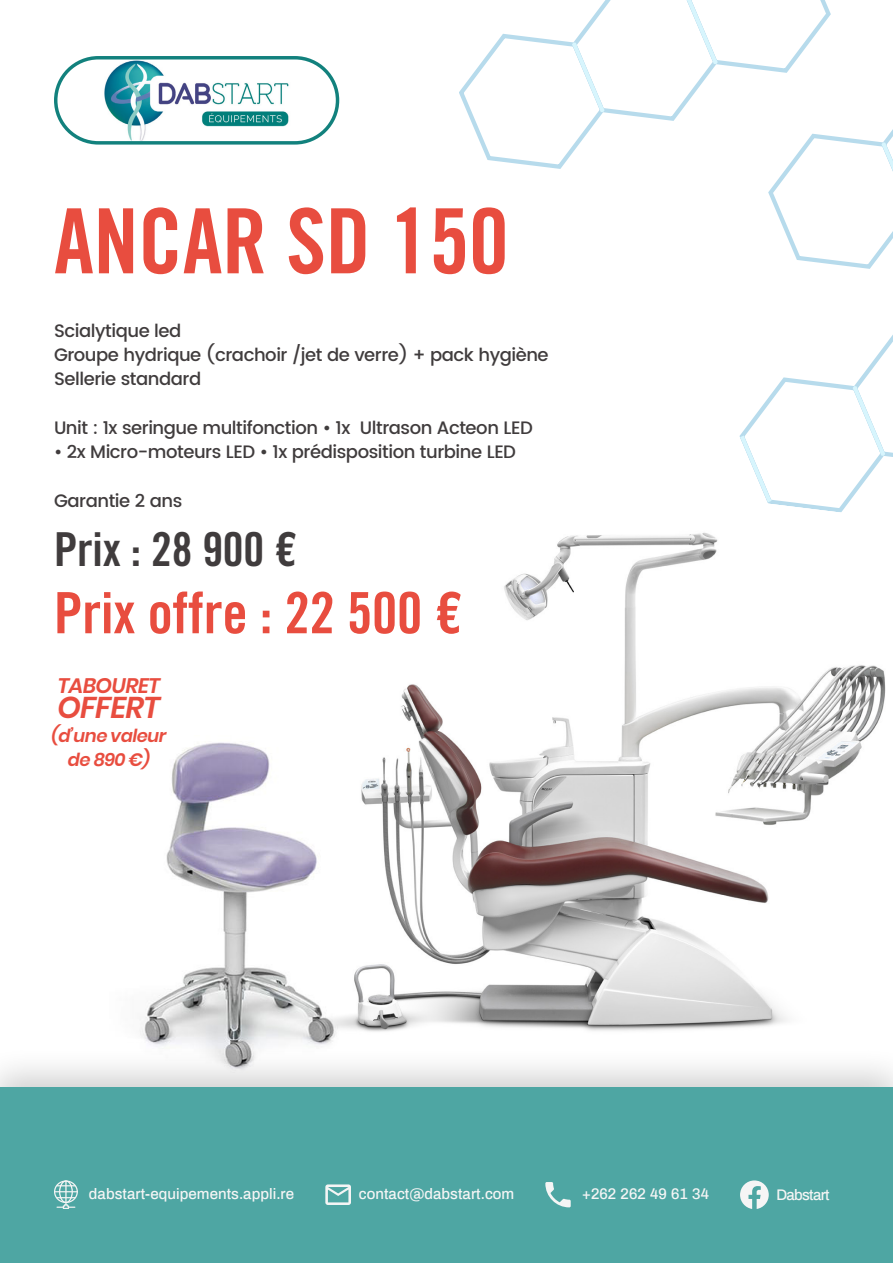
<style>
.page{position:relative;width:893px;height:1263px;background:#fff}
.page>*{position:absolute;margin:0;border:0;box-sizing:border-box;transform-origin:0 0}
.titre_-_Dabstart_equ{font:90px "Trade Gothic LT Std Bd Cn 20";letter-spacing:-.005em;color:#e84d3f}
.titre_-_Dabstart_equ-2{font:57px "Trade Gothic LT Std Bd Cn 20";letter-spacing:-.005em;color:#e84d3f}
.titre_-_Dabstart_equ-3{font:46.8px "Trade Gothic LT Std Bd Cn 20";letter-spacing:-.005em;color:#403c3d}
.body_text_Equipement{font:italic 600 30px "Poppins";letter-spacing:-.025em;color:#e84d3f}
.body_text_Equipement-2{font:italic 600 21px "Poppins";letter-spacing:-.025em;color:#e84d3f}
.body_text_Equipement-3{font:500 18px "Poppins";letter-spacing:-.025em;color:#403c3d}
.body_text_Equipement-4{font:italic 600 18px "Poppins";letter-spacing:-.025em;color:#e84d3f}
.CONTACTS{font:500 15px "Archivo";letter-spacing:.005em;color:#f5f5f5}
.CONTACTS-2{font:500 15px "Archivo";letter-spacing:-.045em;color:#f5f5f5}
</style>
<div class="page">
<img style="left:401px;top:532px;width:485px;height:499px">
<svg style="left:459px;top:0;width:434px;height:269px"></svg>
<svg style="left:739px;top:335px;width:154px;height:177px"></svg>
<img style="left:140px;top:711px;width:274px;height:334px">
<div style="left:0;top:1045px;width:893px;height:218px;background:#000;opacity:.19"></div>
<div style="left:0;top:1087px;width:893px;height:176px;background:#4ea6a3"></div>
<svg style="left:325px;top:1184px;width:26px;height:21px"></svg>
<svg style="left:545px;top:1182px;width:26px;height:25px"></svg>
<svg style="left:54px;top:1180px;width:24px;height:29px"></svg>
<svg style="left:740px;top:1180px;width:29px;height:29px"></svg>
<img style="left:104px;top:60px;width:185px;height:81px">
<div style="left:54px;top:56px;width:285px;height:89px;border:3px solid #12817d;border-radius:43px"></div>
<p class="titre_-_Dabstart_equ" style="left:54px;top:187px;width:456px">ANCAR SD 150</p>
<p class="body_text_Equipement-3" style="left:54px;top:317px;width:129px">Scialytique led</p>
<p class="body_text_Equipement-3" style="left:54px;top:341px;width:496px">Groupe hydrique (crachoir /jet de verre) + pack hygiène</p>
<p class="body_text_Equipement-3" style="left:54px;top:366px;width:149px">Sellerie standard</p>
<p class="body_text_Equipement-3" style="left:54px;top:414px;width:480px">Unit : 1x seringue multifonction • 1x Ultrason Acteon LED</p>
<p class="body_text_Equipement-3" style="left:54px;top:438px;width:464px">• 2x Micro-moteurs LED • 1x prédisposition turbine LED</p>
<p class="body_text_Equipement-3" style="left:54px;top:487px;width:130px">Garantie 2 ans</p>
<p class="titre_-_Dabstart_equ-3" style="left:54px;top:521px;width:245px">Prix : 28 900 €</p>
<p class="titre_-_Dabstart_equ-2" style="left:54px;top:578px;width:410px">Prix offre : 22 500 €</p>
<p class="body_text_Equipement-2" style="left:58px;top:674px;width:104px">TABOURET</p>
<p class="body_text_Equipement" style="left:58px;top:690px;width:104px">OFFERT</p>
<p class="body_text_Equipement-4" style="left:52px;top:725px;width:116px">(d’une valeur</p>
<p class="body_text_Equipement-4" style="left:68px;top:749px;width:84px">de 890 €)</p>
<p class="CONTACTS" style="left:89px;top:1183px;width:207px">dabstart-equipements.appli.re</p>
<p class="CONTACTS" style="left:359px;top:1183px;width:157px">contact@dabstart.com</p>
<p class="CONTACTS" style="left:582px;top:1183px;width:128px">+262 262 49 61 34</p>
<p class="CONTACTS-2" style="left:776px;top:1184px;width:55px">Dabstart</p>
</div>
